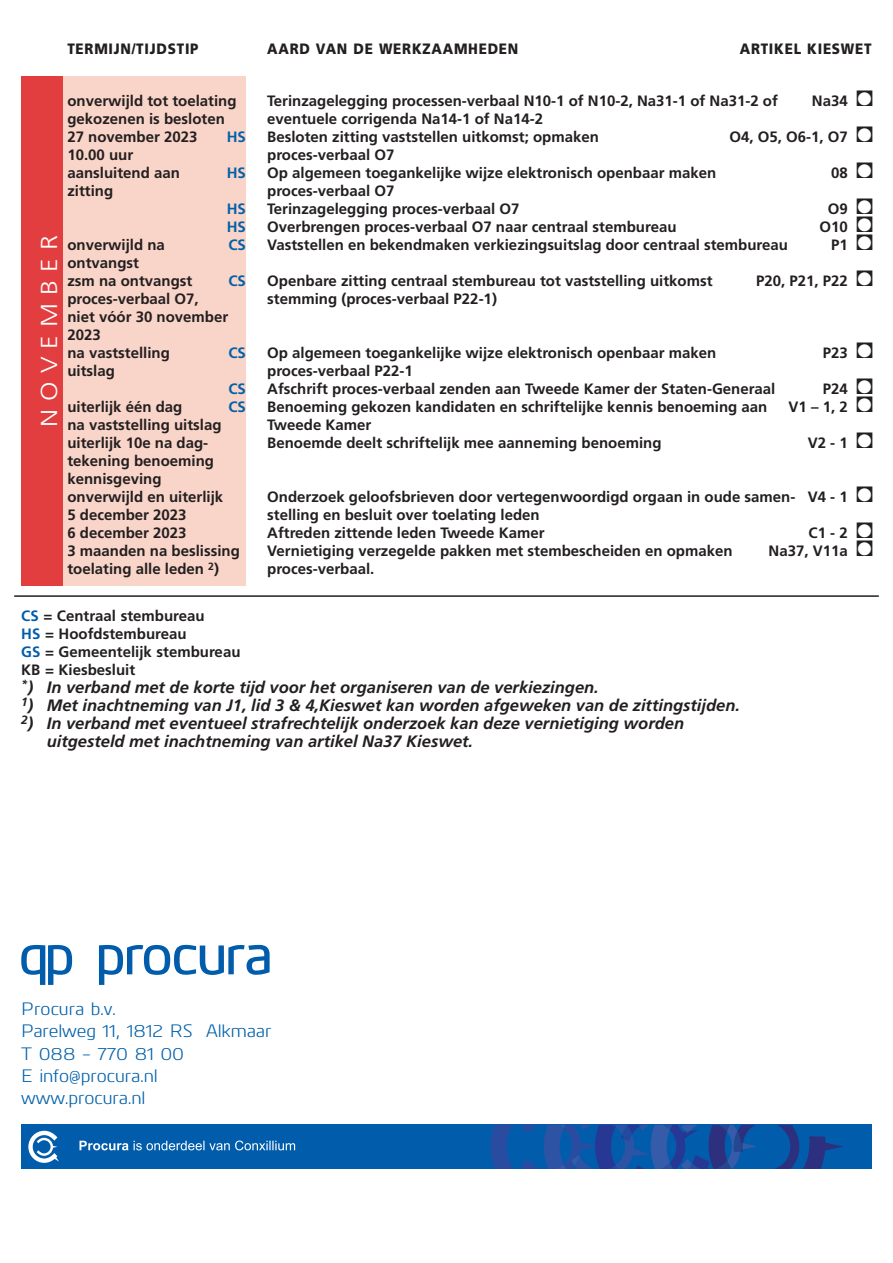
<style>
.page{position:relative;width:893px;height:1263px;background:#fff}
.page>*{position:absolute;margin:0;border:0;box-sizing:border-box;transform-origin:0 0}
.Normaal{font:300 23.1px "Frutiger";letter-spacing:.3em;color:#fff;scale:1.17 1}
.t1{font:18px "Kuro";color:#0161aa}
.t2{font:italic 700 16.5px "Frutiger";color:#231f20}
.Normaal-2{font:700 15px "Frutiger";color:#231f20}
.Normaal-3{font:900 15px "Frutiger";letter-spacing:.055em;color:#231f20;scale:.9 1}
.t3{font:700 15px "Frutiger";color:#0161aa}
.s1{color:#fff}
.s2{color:#015dab}
</style>
<div class="page">
<div style="left:63px;top:77px;width:182px;height:508px;background:#f9d4c8"></div>
<div style="left:21px;top:77px;width:42px;height:508px;background:#e23e40"></div>
<svg style="left:21px;top:945px;width:51px;height:40px"></svg>
<svg style="left:99px;top:945px;width:171px;height:40px"></svg>
<div style="left:21px;top:1125px;width:851px;height:44px;background:#015dab"></div>
<svg style="left:491px;top:1125px;width:22px;height:44px"></svg>
<svg style="left:28px;top:1131px;width:31px;height:32px"></svg>
<svg style="left:521px;top:1125px;width:322px;height:44px"></svg>
<svg style="left:79px;top:1140px;width:216px;height:10px"></svg>
<hr style="left:14px;top:595px;width:865px;height:2px;background:#231f20">
<p class="Normaal-3" style="left:67px;top:40px;width:147px">TERMIJN/TIJDSTIP</p>
<p class="Normaal-3" style="left:267px;top:40px;width:281px">AARD VAN DE WERKZAAMHEDEN</p>
<p class="Normaal-3" style="left:740px;top:40px;width:148px">ARTIKEL KIESWET</p>
<p class="Normaal" style="left:36px;top:427px;width:165px;rotate:-90deg">NOVEMBER</p>
<p class="Normaal-2" style="left:67px;top:92px;width:171px">onverwijld tot toelating</p>
<p class="Normaal-2" style="left:267px;top:92px;width:512px">Terinzagelegging processen-verbaal N10-1 of N10-2, Na31-1 of Na31-2 of</p>
<p class="Normaal-2" style="left:812px;top:92px;width:63px">Na34 ■<span class="s1">●</span></p>
<p class="Normaal-2" style="left:67px;top:110px;width:159px">gekozenen is besloten</p>
<p class="Normaal-2" style="left:267px;top:110px;width:277px">eventuele corrigenda Na14-1 of Na14-2</p>
<p class="Normaal-2" style="left:67px;top:128px;width:132px">27 november 2023</p>
<p class="t3" style="left:227px;top:128px;width:21px">HS</p>
<p class="Normaal-2" style="left:267px;top:128px;width:333px">Besloten zitting vaststellen uitkomst; opmaken</p>
<p class="Normaal-2" style="left:729px;top:128px;width:145px">O4, O5, O6-1, O7 ■<span class="s1">●</span></p>
<p class="Normaal-2" style="left:67px;top:146px;width:67px">10.00 uur</p>
<p class="Normaal-2" style="left:267px;top:146px;width:129px">proces-verbaal O7</p>
<p class="Normaal-2" style="left:67px;top:164px;width:114px">aansluitend aan</p>
<p class="t3" style="left:227px;top:164px;width:21px">HS</p>
<p class="Normaal-2" style="left:267px;top:164px;width:451px">Op algemeen toegankelijke wijze elektronisch openbaar maken</p>
<p class="Normaal-2" style="left:831px;top:164px;width:44px">0 8 ■<span class="s1">●</span></p>
<p class="Normaal-2" style="left:67px;top:182px;width:47px">zitting</p>
<p class="Normaal-2" style="left:267px;top:182px;width:129px">proces-verbaal O7</p>
<p class="t3" style="left:227px;top:200px;width:21px">HS</p>
<p class="Normaal-2" style="left:267px;top:200px;width:254px">Terinzagelegging proces-verbaal O7</p>
<p class="Normaal-2" style="left:828px;top:200px;width:47px">O 9 ■<span class="s1">●</span></p>
<p class="t3" style="left:227px;top:218px;width:21px">HS</p>
<p class="Normaal-2" style="left:267px;top:218px;width:411px">Overbrengen proces-verbaal O7 naar centraal stembureau</p>
<p class="Normaal-2" style="left:819px;top:218px;width:55px">O10 ■<span class="s1">●</span></p>
<p class="Normaal-2" style="left:67px;top:236px;width:99px">onverwijld na</p>
<p class="t3" style="left:228px;top:236px;width:19px">CS</p>
<p class="Normaal-2" style="left:267px;top:236px;width:522px">Vaststellen en bekendmaken verkiezingsuitslag door centraal stembureau</p>
<p class="Normaal-2" style="left:831px;top:236px;width:44px">P 1 ■<span class="s1">●</span></p>
<p class="Normaal-2" style="left:67px;top:254px;width:73px">ontvangst</p>
<p class="Normaal-2" style="left:67px;top:272px;width:127px">zsm na ontvangst</p>
<p class="t3" style="left:228px;top:272px;width:19px">CS</p>
<p class="Normaal-2" style="left:267px;top:272px;width:447px">Openbare zitting centraal stembureau tot vaststelling uitkomst</p>
<p class="Normaal-2" style="left:756px;top:272px;width:119px">P20, P21, P22 ■<span class="s1">●</span></p>
<p class="Normaal-2" style="left:67px;top:290px;width:133px">proces-verbaal O7,</p>
<p class="Normaal-2" style="left:267px;top:290px;width:231px">stemming (proces-verbaal P22-1)</p>
<p class="Normaal-2" style="left:67px;top:308px;width:162px">niet vóór 30 november</p>
<p class="Normaal-2" style="left:67px;top:326px;width:35px">2023</p>
<p class="Normaal-2" style="left:67px;top:344px;width:104px">na vaststelling</p>
<p class="t3" style="left:228px;top:344px;width:19px">CS</p>
<p class="Normaal-2" style="left:267px;top:344px;width:451px">Op algemeen toegankelijke wijze elektronisch openbaar maken</p>
<p class="Normaal-2" style="left:823px;top:344px;width:52px">P23 ■<span class="s1">●</span></p>
<p class="Normaal-2" style="left:67px;top:362px;width:49px">uitslag</p>
<p class="Normaal-2" style="left:267px;top:362px;width:147px">proces-verbaal P22-1</p>
<p class="t3" style="left:228px;top:380px;width:19px">CS</p>
<p class="Normaal-2" style="left:267px;top:380px;width:510px">Afschrift proces-verbaal zenden aan Tweede Kamer der Staten-Generaal</p>
<p class="Normaal-2" style="left:823px;top:380px;width:52px">P24 ■<span class="s1">●</span></p>
<p class="Normaal-2" style="left:67px;top:398px;width:117px">uiterlijk één dag</p>
<p class="t3" style="left:228px;top:398px;width:19px">CS</p>
<p class="Normaal-2" style="left:267px;top:398px;width:502px">Benoeming gekozen kandidaten en schriftelijke kennis benoeming aan</p>
<p class="Normaal-2" style="left:788px;top:398px;width:86px">V1 – 1, 2 ■<span class="s1">●</span></p>
<p class="Normaal-2" style="left:67px;top:416px;width:156px">na vaststelling uitslag</p>
<p class="Normaal-2" style="left:267px;top:416px;width:106px">Tweede Kamer</p>
<p class="Normaal-2" style="left:67px;top:434px;width:142px">uiterlijk 10e na dag-</p>
<p class="Normaal-2" style="left:267px;top:434px;width:396px">Benoemde deelt schriftelijk mee aanneming benoeming</p>
<p class="Normaal-2" style="left:808px;top:434px;width:67px">V 2 - 1 ■<span class="s1">●</span></p>
<p class="Normaal-2" style="left:67px;top:452px;width:148px">tekening benoeming</p>
<p class="Normaal-2" style="left:67px;top:470px;width:96px">kennisgeving</p>
<p class="Normaal-2" style="left:67px;top:488px;width:157px">onverwijld en uiterlijk</p>
<p class="Normaal-2" style="left:267px;top:488px;width:607px">Onderzoek geloofsbrieven door vertegenwoordigd orgaan in oude samen- V4 - 1 ■<span class="s1">●</span></p>
<p class="Normaal-2" style="left:67px;top:506px;width:121px">5 december 2023</p>
<p class="Normaal-2" style="left:267px;top:506px;width:274px">stelling en besluit over toelating leden</p>
<p class="Normaal-2" style="left:67px;top:524px;width:121px">6 december 2023</p>
<p class="Normaal-2" style="left:267px;top:524px;width:279px">Aftreden zittende leden Tweede Kamer</p>
<p class="Normaal-2" style="left:809px;top:524px;width:66px">C 1 - 2 ■<span class="s1">●</span></p>
<p class="Normaal-2" style="left:67px;top:542px;width:174px">3 maanden na beslissing</p>
<p class="Normaal-2" style="left:267px;top:542px;width:467px">Vernietiging verzegelde pakken met stembescheiden en opmaken</p>
<p class="Normaal-2" style="left:768px;top:542px;width:106px">Na37, V11a ■<span class="s1">●</span></p>
<p class="Normaal-2" style="left:67px;top:560px;width:153px">toelating alle leden <sup>2</sup>)</p>
<p class="Normaal-2" style="left:267px;top:560px;width:109px">proces-verbaal.</p>
<p class="Normaal-2" style="left:21px;top:606px;width:185px"><span class="s2">CS</span> = Centraal stembureau</p>
<p class="Normaal-2" style="left:21px;top:624px;width:167px"><span class="s2">HS</span> = Hoofdstembureau</p>
<p class="Normaal-2" style="left:21px;top:642px;width:221px"><span class="s2">GS</span> = Gemeentelijk stembureau</p>
<p class="Normaal-2" style="left:21px;top:660px;width:116px">KB = Kiesbesluit</p>
<p class="t2" style="left:21px;top:677px;width:579px"><sup>*</sup>) In verband met de korte tijd voor het organiseren van de verkiezingen.</p>
<p class="t2" style="left:21px;top:695px;width:720px"><sup>1</sup>) Met inachtneming van J1, lid 3 &amp; 4,Kieswet kan worden afgeweken van de zittingstijden.</p>
<p class="t2" style="left:21px;top:713px;width:664px"><sup>2</sup>) In verband met eventueel strafrechtelijk onderzoek kan deze vernietiging worden</p>
<p class="t2" style="left:47px;top:731px;width:428px">uitgesteld met inachtneming van artikel Na37 Kieswet.</p>
<p class="t1" style="left:21px;top:996px;width:96px">Procura b.v.</p>
<p class="t1" style="left:21px;top:1018px;width:252px">Parelweg 11, 1812 RS Alkmaar</p>
<p class="t1" style="left:21px;top:1040px;width:164px">T 088 - 770 81 00</p>
<p class="t1" style="left:21px;top:1063px;width:138px">E info@procura.nl</p>
<p class="t1" style="left:21px;top:1085px;width:126px">www.procura.nl</p>
</div>
